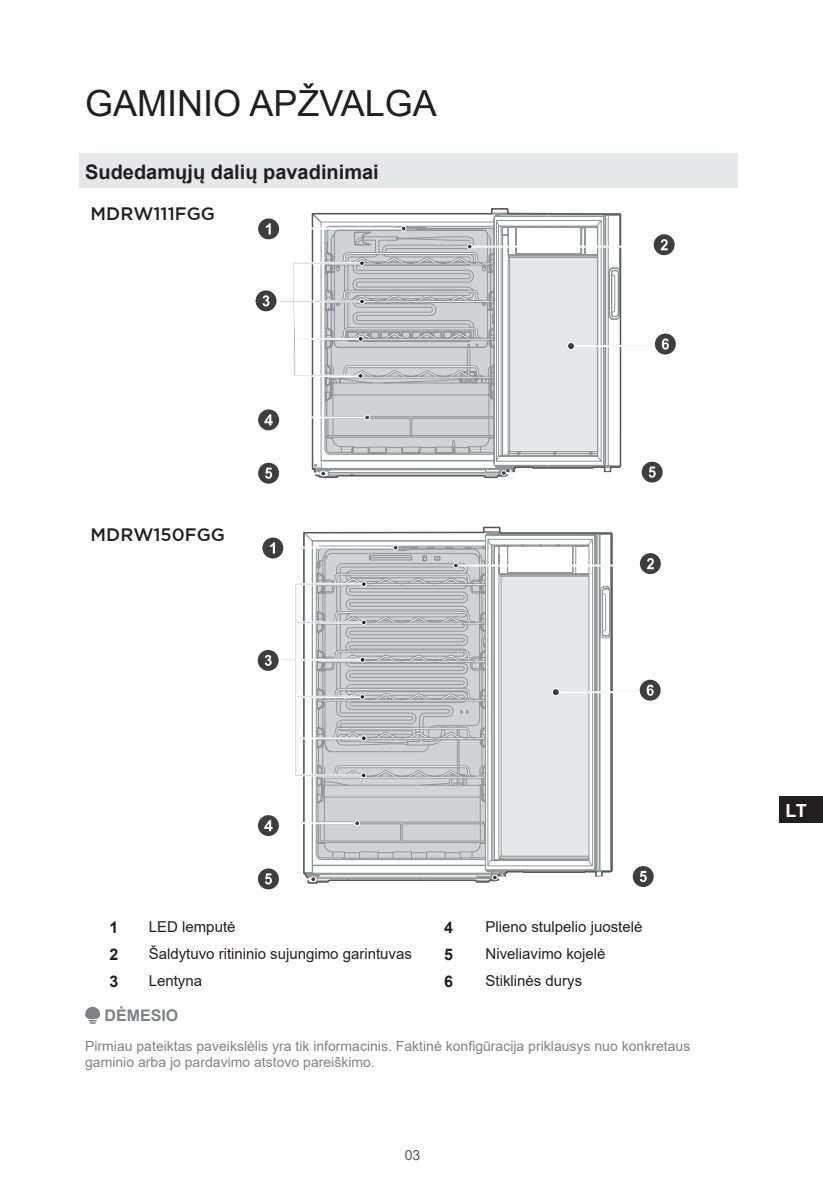
<style>
.page{position:relative;width:823px;height:1191px;background:#fff}
.page>*{position:absolute;margin:0;border:0;box-sizing:border-box;transform-origin:0 0}
.大标题{font:36px "Arial";color:#231f20}
.二级标题{font:700 20px "Arial";color:#231f20}
.t1{font:500 18px "Gotham";color:#231f20}
.t2{font:700 18px "Arial";color:#fff}
.t3{font:700 16px "Arial";color:#808285}
.序号{font:700 16px "Arial";color:#231f20}
.表7_5pt内容{font:15px "Arial";color:#231f20}
.注意事项{font:14px/16px "Arial";color:#808285}
.t4{font:14px "Arial";color:#57585a}
</style>
<div class="page">
<div style="left:779px;top:796px;width:43px;height:26px;background:#231f20"></div>
<div style="left:79px;top:153px;width:658px;height:34px;background:#e6e7e9"></div>
<svg style="left:85px;top:1006px;width:15px;height:17px"></svg>
<svg style="left:303px;top:208px;width:318px;height:676px"></svg>
<div style="left:567px;top:342px;width:7px;height:7px;background:#3e3e3f;border-radius:3px"></div>
<div style="left:567px;top:342px;width:7px;height:8px;border:1px solid #fff;border-radius:3px"></div>
<div style="left:654px;top:333px;width:21px;height:21px;background:#3e3e3f;border-radius:50%"></div>
<svg style="left:661px;top:338px;width:7px;height:12px"></svg>
<div style="left:552px;top:688px;width:7px;height:7px;background:#3e3e3f;border-radius:3px"></div>
<div style="left:552px;top:688px;width:7px;height:8px;border:1px solid #fff;border-radius:3px"></div>
<div style="left:639px;top:679px;width:21px;height:21px;background:#3e3e3f;border-radius:50%"></div>
<svg style="left:646px;top:684px;width:7px;height:12px"></svg>
<div style="left:258px;top:409px;width:21px;height:21px;background:#3e3e3f;border-radius:50%"></div>
<svg style="left:264px;top:414px;width:9px;height:11px"></svg>
<div style="left:258px;top:463px;width:21px;height:21px;background:#3e3e3f;border-radius:50%"></div>
<svg style="left:265px;top:467px;width:7px;height:12px"></svg>
<div style="left:258px;top:218px;width:21px;height:21px;background:#3e3e3f;border-radius:50%"></div>
<svg style="left:266px;top:223px;width:4px;height:11px"></svg>
<div style="left:255px;top:290px;width:21px;height:21px;background:#3e3e3f;border-radius:50%"></div>
<svg style="left:262px;top:295px;width:7px;height:11px"></svg>
<div style="left:262px;top:537px;width:21px;height:21px;background:#3e3e3f;border-radius:50%"></div>
<svg style="left:270px;top:542px;width:5px;height:11px"></svg>
<svg style="left:393px;top:545px;width:5px;height:5px"></svg>
<div style="left:653px;top:234px;width:21px;height:21px;background:#3e3e3f;border-radius:50%"></div>
<svg style="left:660px;top:239px;width:7px;height:11px"></svg>
<svg style="left:320px;top:471px;width:5px;height:5px"></svg>
<svg style="left:279px;top:226px;width:215px;height:228px"></svg>
<div style="left:257px;top:650px;width:21px;height:21px;background:#3e3e3f;border-radius:50%"></div>
<svg style="left:264px;top:655px;width:7px;height:11px"></svg>
<div style="left:639px;top:553px;width:21px;height:21px;background:#3e3e3f;border-radius:50%"></div>
<svg style="left:647px;top:558px;width:6px;height:11px"></svg>
<div style="left:258px;top:815px;width:21px;height:21px;background:#3e3e3f;border-radius:50%"></div>
<svg style="left:264px;top:820px;width:8px;height:11px"></svg>
<div style="left:258px;top:868px;width:21px;height:21px;background:#3e3e3f;border-radius:50%"></div>
<svg style="left:265px;top:873px;width:7px;height:11px"></svg>
<svg style="left:303px;top:876px;width:12px;height:5px"></svg>
<div style="left:284px;top:822px;width:73px;height:1px;border:1px solid #fff"></div>
<svg style="left:354px;top:820px;width:5px;height:5px"></svg>
<svg style="left:283px;top:563px;width:202px;height:215px;background:#c7c8ca"></svg>
<div style="left:641px;top:462px;width:21px;height:20px;background:#3e3e3f;border-radius:50%"></div>
<svg style="left:648px;top:466px;width:7px;height:12px"></svg>
<div style="left:503px;top:472px;width:133px;height:1px;border:1px solid #fff"></div>
<svg style="left:501px;top:470px;width:5px;height:5px"></svg>
<div style="left:632px;top:866px;width:21px;height:21px;background:#3e3e3f;border-radius:50%"></div>
<svg style="left:639px;top:871px;width:7px;height:11px"></svg>
<svg style="left:492px;top:875px;width:5px;height:5px"></svg>
<p class="大标题" style="left:85px;top:78px;width:353px">GAMINIO APŽVALGA</p>
<p class="二级标题" style="left:85px;top:157px;width:295px">Sudedamųjų dalių pavadinimai</p>
<p class="t1" style="left:91px;top:203px;width:126px">MDRW111FGG</p>
<p class="t1" style="left:91px;top:524px;width:136px">MDRW150FGG</p>
<p class="序号" style="left:110px;top:915px;width:10px">1</p>
<p class="表7_5pt内容" style="left:149px;top:916px;width:88px">LED lemputė</p>
<p class="序号" style="left:444px;top:915px;width:10px">4</p>
<p class="表7_5pt内容" style="left:485px;top:916px;width:158px">Plieno stulpelio juostelė</p>
<p class="序号" style="left:110px;top:943px;width:10px">2</p>
<p class="表7_5pt内容" style="left:149px;top:943px;width:264px">Šaldytuvo ritininio sujungimo garintuvas</p>
<p class="序号" style="left:444px;top:943px;width:10px">5</p>
<p class="表7_5pt内容" style="left:485px;top:943px;width:122px">Niveliavimo kojelė</p>
<p class="序号" style="left:110px;top:970px;width:10px">3</p>
<p class="表7_5pt内容" style="left:149px;top:970px;width:55px">Lentyna</p>
<p class="序号" style="left:444px;top:970px;width:10px">6</p>
<p class="表7_5pt内容" style="left:485px;top:970px;width:98px">Stiklinės durys</p>
<p class="t3" style="left:104px;top:1004px;width:75px">DĖMESIO</p>
<p class="注意事项" style="left:85px;top:1037px;width:606px">Pirmiau pateiktas paveikslėlis yra tik informacinis. Faktinė konfigūracija priklausys nuo konkretaus gaminio arba jo pardavimo atstovo pareiškimo.</p>
<p class="t4" style="left:404px;top:1145px;width:17px">03</p>
<p class="t2" style="left:785px;top:798px;width:23px">LT</p>
</div>
